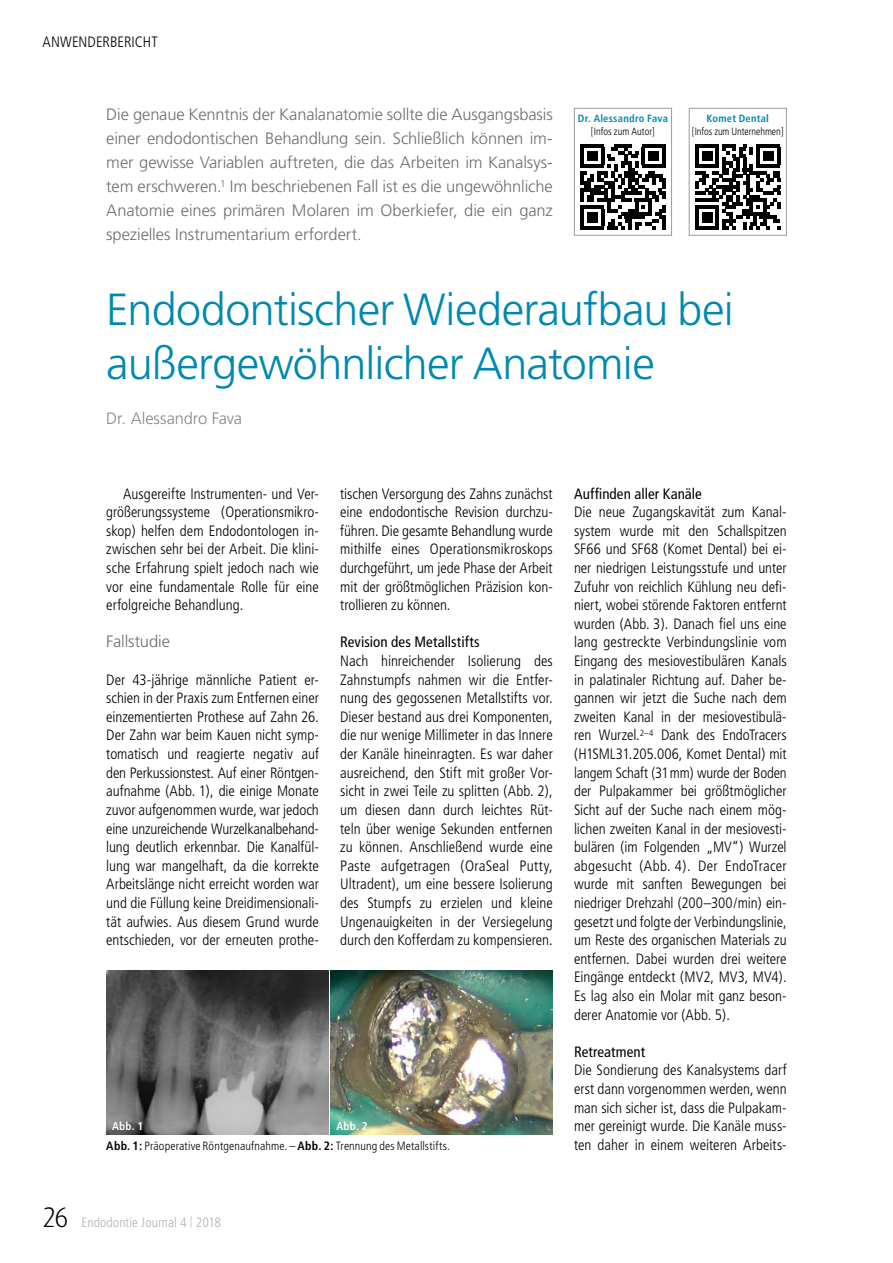
<style>
.page{position:relative;width:893px;height:1263px;background:#fff}
.page>*{position:absolute;margin:0;border:0;box-sizing:border-box;transform-origin:0 0}
.t1{font:300 45px/54px "Frutiger";letter-spacing:-.015em;color:#0089b0}
.t2{font:300 16.5px/24px "Frutiger";letter-spacing:-.005em;color:#6e6e6e;text-align:justify}
.t3{font:300 16.5px "Frutiger";letter-spacing:-.005em;color:#868786}
.t4{font:300 condensed 15px/18.6px "Frutiger";color:#000;text-align:justify}
.t5{font:condensed 15px "Frutiger";letter-spacing:.005em;color:#000}
.t6{font:300 condensed 13.5px "Frutiger";letter-spacing:.005em;color:#b1b2b3}
.t7{font:300 condensed 12px "Frutiger";letter-spacing:.01em;color:#000}
.t8{font:700 condensed 11.25px "Frutiger";letter-spacing:.03em;color:#fff}
.t9{font:700 condensed 10.5px "Frutiger";letter-spacing:.025em;color:#0089b0}
.t10{font:300 condensed 10.5px "Frutiger";letter-spacing:-.005em;color:#000;scale:.96 1}
.t11{font:300 condensed 10.5px "Frutiger";letter-spacing:-.005em;color:#000}
.s1{font-weight:700}
.s2{font-family:"Glasgow";font-weight:200;font-stretch:normal;font-size:27px;color:#000}
.s3{font-size:12px}
</style>
<div class="page">
<img style="left:106px;top:971px;width:222px;height:164px">
<img style="left:331px;top:971px;width:222px;height:164px">
<div style="left:574px;top:108px;width:98px;height:128px;border:1px solid #9c9c9d"></div>
<hr style="left:580px;top:144px;width:24px;height:4px;background:#000">
<hr style="left:614px;top:144px;width:17px;height:4px;background:#000">
<hr style="left:642px;top:144px;width:23px;height:4px;background:#000">
<svg style="left:580px;top:148px;width:85px;height:81px"></svg>
<div style="left:689px;top:108px;width:98px;height:128px;border:1px solid #9c9c9d"></div>
<svg style="left:695px;top:144px;width:85px;height:85px"></svg>
<p class="t4" style="left:43px;top:33px;width:117px">ANWENDERBERICHT</p>
<p class="t2" style="left:106px;top:103px;width:448px">Die genaue Kenntnis der Kanalanatomie sollte die Ausgangsbasis einer endodontischen Behandlung sein. Schließlich können im&shy;mer gewisse Variablen auftreten, die das Arbeiten im Kanalsys&shy;tem erschweren.<sup>1</sup> Im beschriebenen Fall ist es die ungewöhnliche Anatomie eines primären Molaren im Oberkiefer, die ein ganz spezielles Instrumentarium erfordert.</p>
<p class="t9" style="left:578px;top:113px;width:92px">Dr. Alessandro Fava</p>
<p class="t11" style="left:591px;top:125px;width:65px">[Infos zum Autor]</p>
<p class="t9" style="left:706px;top:113px;width:64px">Komet Dental</p>
<p class="t10" style="left:692px;top:125px;width:97px">[Infos zum Unternehmen]</p>
<h1 class="t1" style="left:106px;top:283px;width:629px">Endodontischer Wiederaufbau bei außergewöhnlicher Anatomie</h1>
<p class="t3" style="left:106px;top:409px;width:137px">Dr. Alessandro Fava</p>
<p class="t4" style="left:106px;top:484px;width:214px;text-indent:17px">Ausgereifte Instrumenten- und Ver&shy;größerungssysteme (Operationsmikro&shy;skop) helfen dem Endodontologen in&shy;zwischen sehr bei der Arbeit. Die klini&shy;sche Erfahrung spielt jedoch nach wie vor eine fundamentale Rolle für eine erfolgreiche Behandlung.</p>
<p class="t2" style="left:106px;top:630px;width:65px">Fallstudie</p>
<p class="t4" style="left:106px;top:670px;width:214px">Der 43-jährige männliche Patient er&shy;schien in der Praxis zum Entfernen einer einzementierten Prothese auf Zahn 26.<br>Der Zahn war beim Kauen nicht symp&shy;tomatisch und reagierte negativ auf den Perkussionstest. Auf einer Röntgen&shy;aufnahme (Abb. 1), die einige Monate zuvor aufgenommen wurde, war jedoch eine unzureichende Wurzelkanalbehand&shy;lung deutlich erkennbar. Die Kanalfül&shy;lung war mangelhaft, da die korrekte Arbeitslänge nicht erreicht worden war und die Füllung keine Dreidimensionali&shy;tät aufwies. Aus diesem Grund wurde entschieden, vor der erneuten prothe-</p>
<p class="t4" style="left:340px;top:484px;width:214px">tischen Versorgung des Zahns zunächst eine endodontische Revision durchzu&shy;führen. Die gesamte Behandlung wurde mithilfe eines Operationsmikroskops durchgeführt, um jede Phase der Arbeit mit der größtmöglichen Präzision kon&shy;trollieren zu können.</p>
<p class="t5" style="left:340px;top:633px;width:141px">Revision des Metallstifts</p>
<p class="t4" style="left:340px;top:652px;width:214px">Nach hinreichender Isolierung des Zahnstumpfs nahmen wir die Entfer&shy;nung des gegossenen Metallstifts vor.<br>Dieser bestand aus drei Komponenten, die nur wenige Millimeter in das Innere der Kanäle hineinragten. Es war daher ausreichend, den Stift mit großer Vor&shy;sicht in zwei Teile zu splitten (Abb. 2), um diesen dann durch leichtes Rüt&shy;teln über wenige Sekunden entfernen zu können. Anschließend wurde eine Paste aufgetragen (OraSeal Putty, Ultradent), um eine bessere Isolierung des Stumpfs zu erzielen und kleine Ungenauigkeiten in der Versiegelung durch den Kofferdam zu kompensieren.</p>
<p class="t8" style="left:112px;top:1119px;width:33px">Abb. 1</p>
<p class="t8" style="left:336px;top:1119px;width:33px">Abb. 2</p>
<p class="t5" style="left:574px;top:485px;width:129px">Auffinden aller Kanäle</p>
<p class="t4" style="left:574px;top:503px;width:214px">Die neue Zugangskavität zum Kanal&shy;system wurde mit den Schallspitzen SF66 und SF68 (Komet Dental) bei ei&shy;ner niedrigen Leistungsstufe und unter Zufuhr von reichlich Kühlung neu defi&shy;niert, wobei störende Faktoren entfernt wurden (Abb. 3). Danach fiel uns eine lang gestreckte Verbindungslinie vom Eingang des mesiovestibulären Kanals in palatinaler Richtung auf. Daher be&shy;gannen wir jetzt die Suche nach dem zweiten Kanal in der mesiovestibulä&shy;ren Wurzel.<sup>2–4</sup> Dank des EndoTracers (H1SML31.205.006, Komet Dental) mit langem Schaft (31mm) wurde der Boden der Pulpakammer bei größtmöglicher Sicht auf der Suche nach einem mög&shy;lichen zweiten Kanal in der mesiovesti&shy;bulären (im Folgenden „MV“) Wurzel abgesucht (Abb. 4). Der EndoTracer wurde mit sanften Bewegungen bei niedriger Drehzahl (200–300/min) ein&shy;gesetzt und folgte der Verbindungslinie, um Reste des organischen Materials zu entfernen. Dabei wurden drei weitere Eingänge entdeckt (MV2, MV3, MV4).<br>Es lag also ein Molar mit ganz beson&shy;derer Anatomie vor (Abb. 5).</p>
<p class="t5" style="left:574px;top:1043px;width:73px">Retreatment</p>
<p class="t4" style="left:574px;top:1061px;width:214px">Die Sondierung des Kanalsystems darf erst dann vorgenommen werden, wenn man sich sicher ist, dass die Pulpakam&shy;mer gereinigt wurde. Die Kanäle muss-</p>
<p class="t7" style="left:106px;top:1139px;width:345px"><span class="s1">Abb. 1:</span> Präoperative Röntgenaufnahme. – <span class="s1">Abb. 2:</span> Trennung des Metallstifts.</p>
<p class="t4" style="left:574px;top:1135px;width:214px">ten daher in einem weiteren Arbeits-</p>
<p class="t6" style="left:43px;top:1214px;width:180px"><span class="s2">26</span> Endodontie Journal 4 <span class="s3">|</span> 2018</p>
</div>
